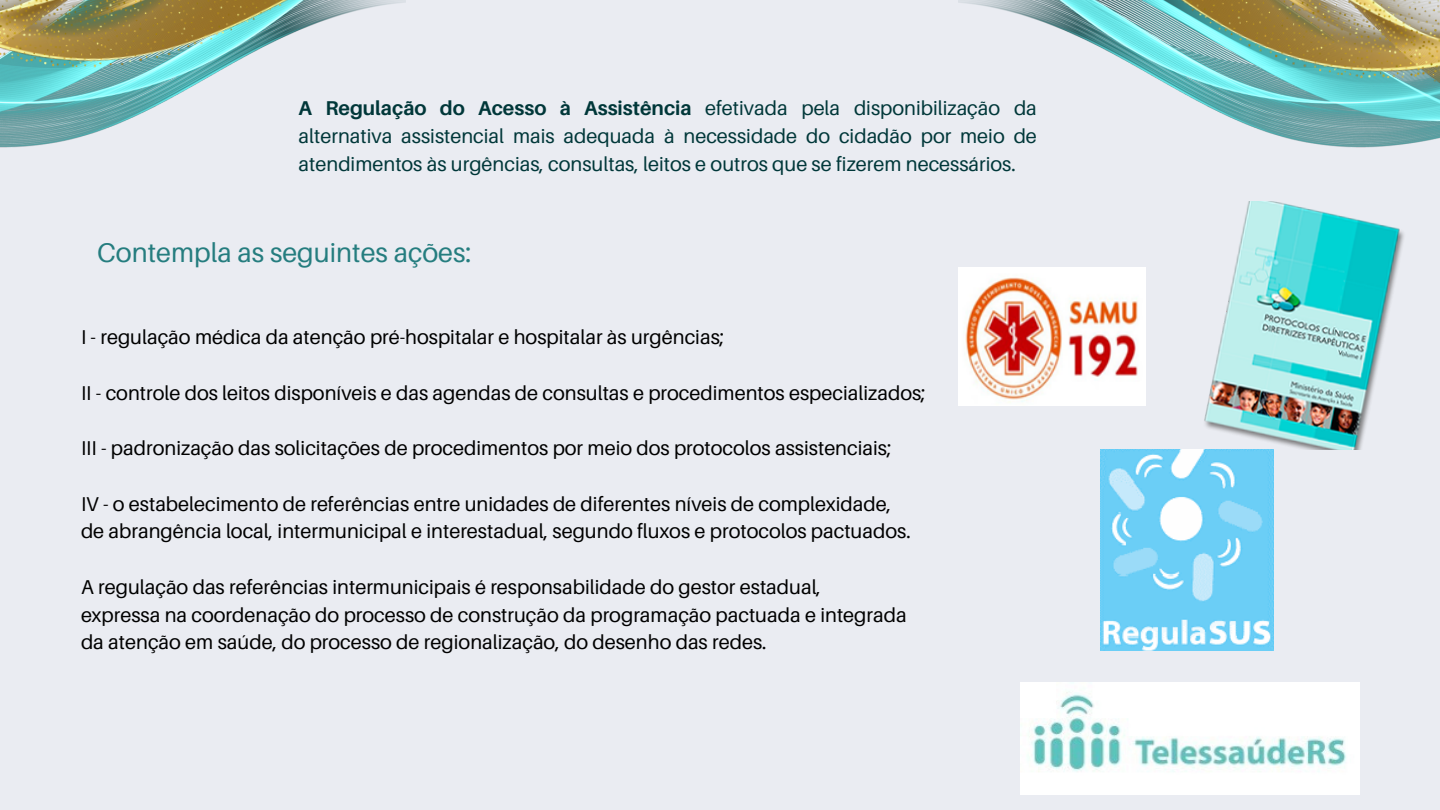
<style>
.page{position:relative;width:1440px;height:810px;background:#eaecf2}
.page>*{position:absolute;margin:0;border:0;box-sizing:border-box;transform-origin:0 0}
.t1{font:27px "Aileron";color:#257d7f}
.t2{font:20px/27.8px "Aileron";color:#000}
.t3{font:20px/27.8px "Aileron";color:#003739;text-align:justify}
.s1{font-weight:700}
</style>
<div class="page">
<img style="left:0;top:136px;width:83px;height:12px">
<img style="left:958px;top:0;width:482px;height:148px">
<img style="left:0;top:0;width:406px;height:136px">
<img style="left:977px;top:0;width:463px;height:137px">
<img style="left:958px;top:268px;width:188px;height:137px">
<img style="left:1187px;top:201px;width:217px;height:249px">
<img style="left:1100px;top:450px;width:173px;height:201px">
<img style="left:1021px;top:682px;width:338px;height:113px">
<p class="t3" style="left:299px;top:94px;width:740px"><span class="s1">A Regulação do Acesso à Assistência</span> efetivada pela disponibilização da alternativa assistencial mais adequada à necessidade do cidadão por meio de atendimentos às urgências, consultas, leitos e outros que se fizerem necessários.</p>
<h1 class="t1" style="left:97px;top:236px;width:376px">Contempla as seguintes ações:</h1>
<p class="t2" style="left:81px;top:323px;width:645px">I - regulação médica da atenção pré-hospitalar e hospitalar às urgências;</p>
<p class="t2" style="left:81px;top:378px;width:846px">II - controle dos leitos disponíveis e das agendas de consultas e procedimentos especializados;</p>
<p class="t2" style="left:81px;top:434px;width:812px">III - padronização das solicitações de procedimentos por meio dos protocolos assistenciais;</p>
<p class="t2" style="left:81px;top:489px;width:831px">IV - o estabelecimento de referências entre unidades de diferentes níveis de complexidade, de abrangência local, intermunicipal e interestadual, segundo fluxos e protocolos pactuados.</p>
<p class="t2" style="left:81px;top:573px;width:827px">A regulação das referências intermunicipais é responsabilidade do gestor estadual,<br>expressa na coordenação do processo de construção da programação pactuada e integrada da atenção em saúde, do processo de regionalização, do desenho das redes.</p>
</div>
